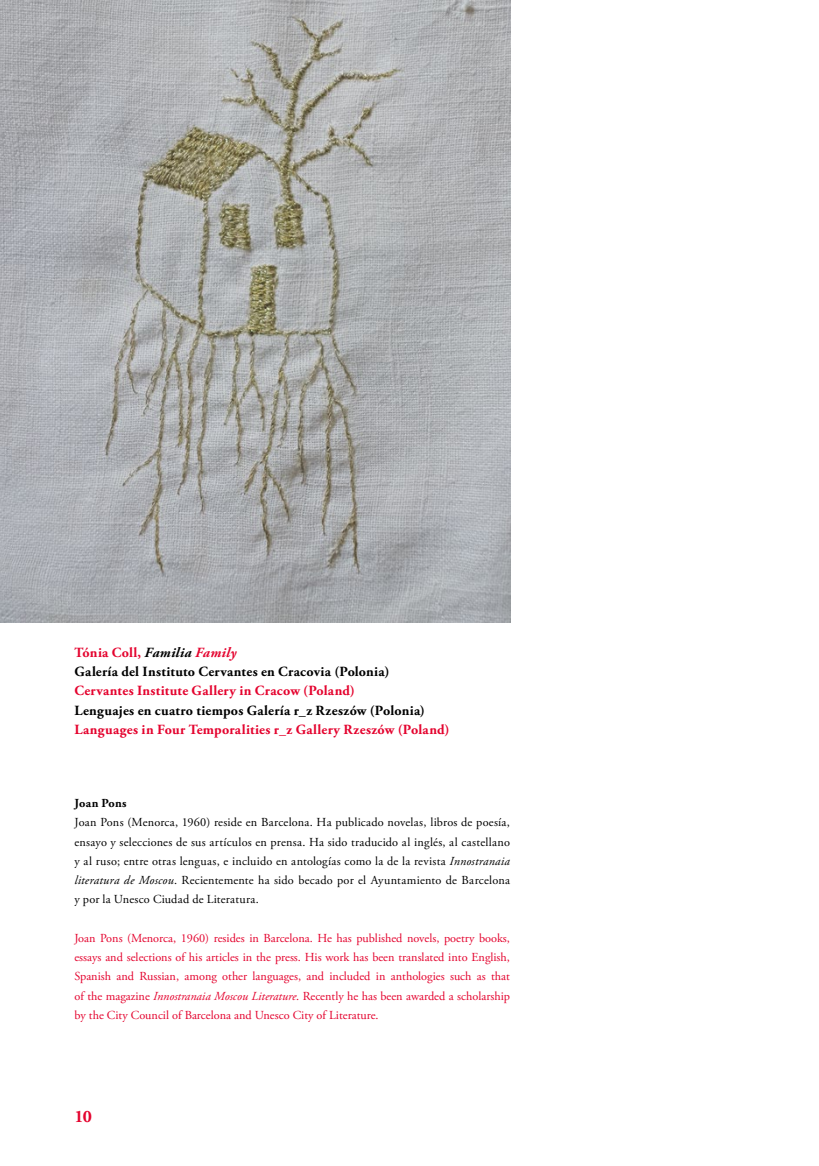
<style>
.page{position:relative;width:819px;height:1166px;background:#fff}
.page>*{position:absolute;margin:0;border:0;box-sizing:border-box;transform-origin:0 0}
.t1{font:700 17.5px "Adobe Garamond Pro";color:#e4032e}
.t2{font:700 14px/19.2px "Adobe Garamond Pro";letter-spacing:.02em;color:#000}
.t3{font:700 14px "Adobe Garamond Pro";letter-spacing:.025em;color:#e4032e}
.t4{font:12.25px/19.2px "Adobe Garamond Pro";color:#e4032e;text-align:justify}
.t5{font:12.25px/19.2px "Adobe Garamond Pro";letter-spacing:.015em;color:#000;text-align:justify}
.t6{font:700 12.25px "Adobe Garamond Pro";letter-spacing:.015em;color:#000}
.s1{color:#e4032e}
.s2{font-style:italic}
.s3{font-style:italic;color:#e4032e}
</style>
<div class="page">
<img style="left:0;top:0;width:510px;height:623px">
<p class="t2" style="left:74px;top:643px;width:316px"><span class="s1">Tónia Coll,</span> <span class="s2">Familia</span> <span class="s3">Family<br></span>Galería del Instituto Cervantes en Cracovia (Polonia)</p>
<p class="t3" style="left:74px;top:683px;width:282px">Cervantes Institute Gallery in Cracow (Poland)</p>
<p class="t2" style="left:74px;top:701px;width:352px">Lenguajes en cuatro tiempos Galería r_z Rzeszów (Polonia)</p>
<p class="t3" style="left:74px;top:721px;width:376px">Languages in Four Temporalities r_z Gallery Rzeszów (Poland)</p>
<p class="t6" style="left:74px;top:796px;width:54px">Joan Pons</p>
<p class="t5" style="left:74px;top:813px;width:437px">Joan Pons (Menorca, 1960) reside en Barcelona. Ha publicado novelas, libros de poesía, ensayo y selecciones de sus artículos en prensa. Ha sido traducido al inglés, al castellano y al ruso; entre otras lenguas, e incluido en antologías como la de la revista <span class="s2">Innostranaia literatura de Moscou</span>. Recientemente ha sido becado por el Ayuntamiento de Barcelona y por la Unesco Ciudad de Literatura.</p>
<p class="t4" style="left:74px;top:929px;width:437px">Joan Pons (Menorca, 1960) resides in Barcelona. He has published novels, poetry books, essays and selections of his articles in the press. His work has been translated into English, Spanish and Russian, among other languages, and included in anthologies such as that of the magazine <span class="s2">Innostranaia Moscou Literature</span>. Recently he has been awarded a scholarship by the City Council of Barcelona and Unesco City of Literature.</p>
<h1 class="t1" style="left:74px;top:1106px;width:19px">10</h1>
</div>
